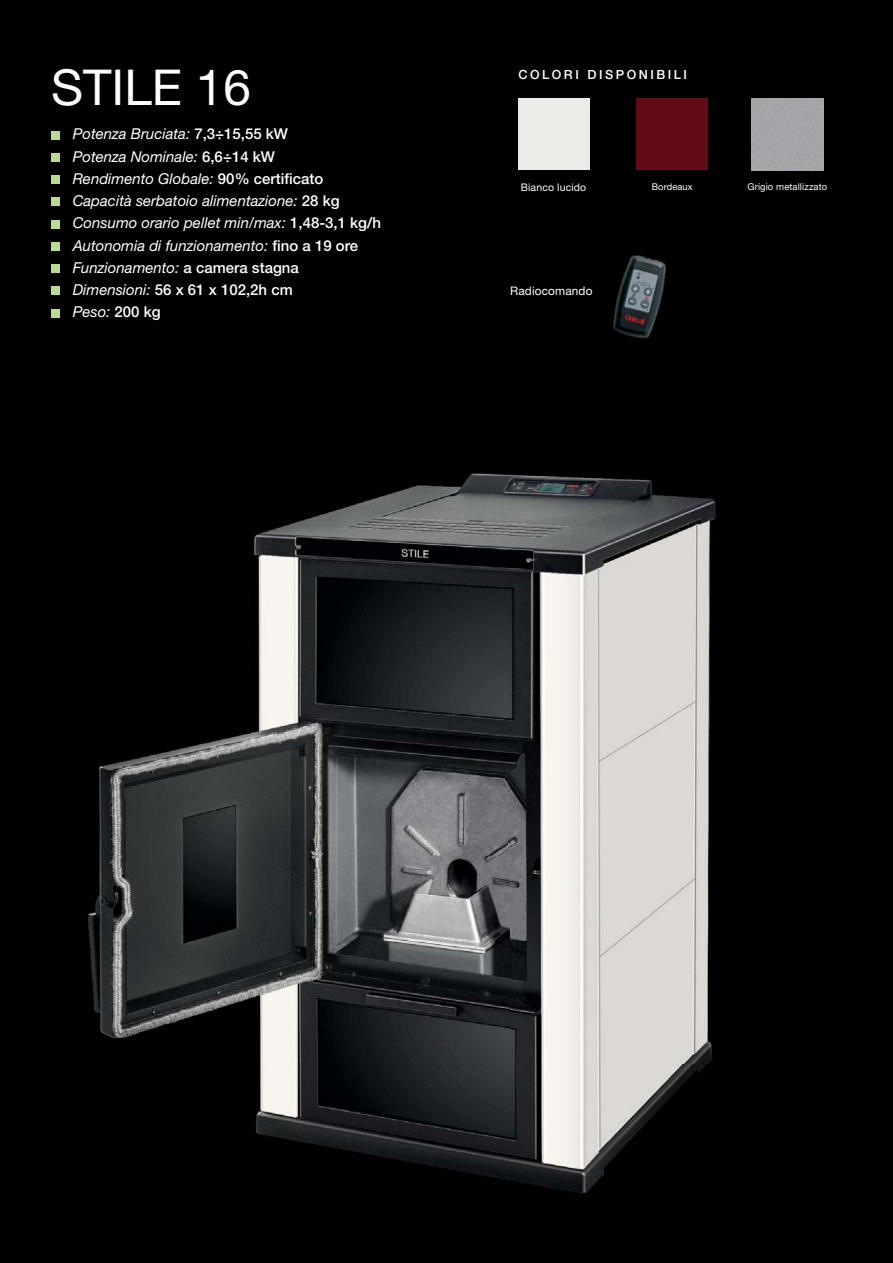
<style>
.page{position:relative;width:893px;height:1263px;background:#000}
.page>*{position:absolute;margin:0;border:0;box-sizing:border-box;transform-origin:0 0}
.t1{font:49.5px "Helvetica Neue";color:#fff}
.t2{font:italic 15px/22.2px "Helvetica Neue";color:#fff}
.t3{font:500 12.6px "Helvetica Neue";letter-spacing:.2em;color:#fff}
.t4{font:11.85px "Helvetica Neue";letter-spacing:.01em;color:#fff}
.t5{font:10.5px "Helvetica Neue";letter-spacing:.01em;color:#fff}
.t6{font:9.45px "Helvetica Neue";letter-spacing:.01em;color:#fff}
.t7{font:9.3px "Helvetica Neue";letter-spacing:.01em;color:#fff}
.s1{font-weight:500;font-style:normal}
</style>
<div class="page">
<div style="left:51px;top:131px;width:9px;height:8px;background:#bbdb92"></div>
<div style="left:51px;top:153px;width:9px;height:9px;background:#bbdb92"></div>
<div style="left:51px;top:175px;width:9px;height:9px;background:#bbdb92"></div>
<div style="left:51px;top:198px;width:9px;height:8px;background:#bbdb92"></div>
<div style="left:51px;top:220px;width:9px;height:8px;background:#bbdb92"></div>
<div style="left:51px;top:242px;width:9px;height:9px;background:#bbdb92"></div>
<div style="left:51px;top:264px;width:9px;height:9px;background:#bbdb92"></div>
<div style="left:51px;top:287px;width:9px;height:8px;background:#bbdb92"></div>
<div style="left:51px;top:309px;width:9px;height:8px;background:#bbdb92"></div>
<img style="left:88px;top:473px;width:628px;height:721px">
<img style="left:612px;top:255px;width:54px;height:84px">
<div style="left:518px;top:98px;width:71px;height:72px;background:#ecebe7"></div>
<div style="left:636px;top:98px;width:72px;height:72px;background:#620c18"></div>
<div style="left:752px;top:98px;width:71px;height:72px;background:#a4a6a8"></div>
<h1 class="t1" style="left:51px;top:69px;width:201px">STILE 16</h1>
<p class="t2" style="left:73px;top:124px;width:310px">Potenza Bruciata: <span class="s1">7,3÷15,55 kW<br></span>Potenza Nominale: <span class="s1">6,6÷14 kW<br></span>Rendimento Globale: <span class="s1">90% certificato </span>Capacità serbatoio alimentazione: <span class="s1">28 kg </span>Consumo orario pellet min/max: <span class="s1">1,48-3,1 kg/h </span>Autonomia di funzionamento: <span class="s1">fino a 19 ore </span>Funzionamento: <span class="s1">a camera stagna<br></span>Dimensioni: <span class="s1">56 x 61 x 102,2h cm<br></span>Peso: <span class="s1">200 kg</span></p>
<p class="t3" style="left:518px;top:70px;width:170px">COLORI DISPONIBILI</p>
<p class="t5" style="left:521px;top:184px;width:67px">Bianco lucido</p>
<p class="t7" style="left:652px;top:184px;width:42px">Bordeaux</p>
<p class="t6" style="left:748px;top:183px;width:81px">Grigio metallizzato</p>
<p class="t4" style="left:510px;top:286px;width:84px">Radiocomando</p>
</div>
